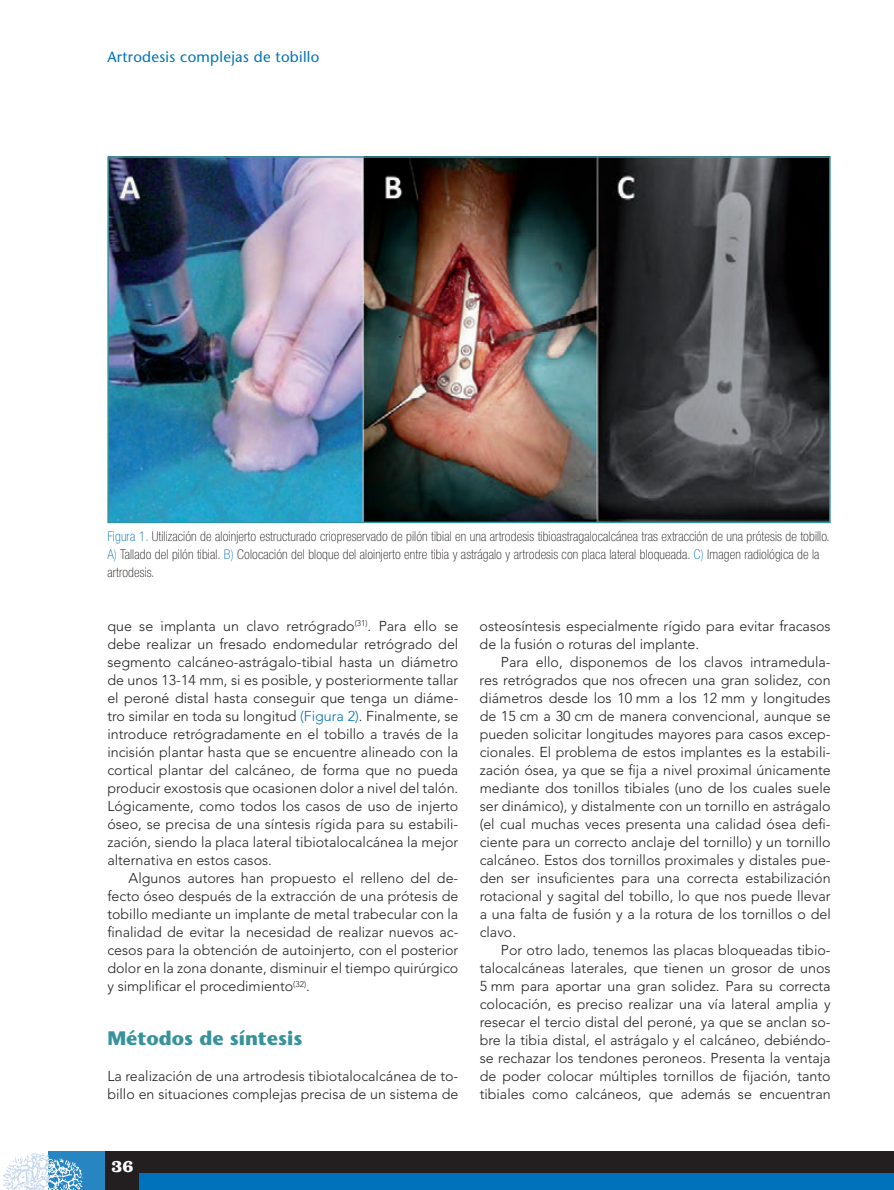
<style>
.page{position:relative;width:894px;height:1190px;background:#fff}
.page>*{position:absolute;margin:0;border:0;box-sizing:border-box;transform-origin:0 0}
.t1{font:700 19.5px "Stone Sans Std";color:#37939b}
.t2{font:700 18px "Clarendon LT Std";color:#fff}
.t3{font:500 15px "Stone Sans Std";letter-spacing:.02em;color:#0074b6}
.t4{font:300 14.25px/18px "Avenir LT Std";color:#231f20}
.t5{font:100 condensed 13.5px/18px "Helvetica Neue LT Std";letter-spacing:.01em;color:#231f20}
.s1{color:#0074b6}
</style>
<div class="page">
<div style="left:0;top:1151px;width:893px;height:39px;background:#231f20"></div>
<div style="left:139px;top:1173px;width:754px;height:17px;background:#0071bb"></div>
<div style="left:48px;top:1151px;width:57px;height:39px;background:#2785c1"></div>
<img style="left:48px;top:1155px;width:35px;height:35px">
<img style="left:0;top:1151px;width:48px;height:39px">
<img style="left:110px;top:159px;width:717px;height:361px">
<div style="left:107px;top:156px;width:723px;height:367px;border:2px solid #37939b"></div>
<p class="t3" style="left:107px;top:48px;width:213px">Artrodesis complejas de tobillo</p>
<p class="t5" style="left:107px;top:527px;width:724px"><span class="s1">Figura 1.</span> Utilización de aloinjerto estructurado criopreservado de pilón tibial en una artrodesis tibioastragalocalcánea tras extracción de una prótesis de tobillo.<br><span class="s1">A)</span> Tallado del pilón tibial. <span class="s1">B)</span> Colocación del bloque del aloinjerto entre tibia y astrágalo y artrodesis con placa lateral bloqueada. <span class="s1">C)</span> Imagen radiológica de la artrodesis.</p>
<p class="t4" style="left:107px;top:617px;width:352px">que se implanta un clavo retrógrado<sup>(31)</sup>. Para ello se</p>
<p class="t4" style="left:107px;top:635px;width:352px">debe realizar un fresado endomedular retrógrado del</p>
<p class="t4" style="left:107px;top:653px;width:352px">segmento calcáneo-astrágalo-tibial hasta un diámetro</p>
<p class="t4" style="left:107px;top:671px;width:352px">de unos 13-14 mm, si es posible, y posteriormente tallar</p>
<p class="t4" style="left:107px;top:689px;width:352px">el peroné distal hasta conseguir que tenga un diáme-</p>
<p class="t4" style="left:107px;top:707px;width:352px">tro similar en toda su longitud <span class="s1">(Figura 2)</span>. Finalmente, se</p>
<p class="t4" style="left:107px;top:725px;width:352px">introduce retrógradamente en el tobillo a través de la</p>
<p class="t4" style="left:107px;top:743px;width:352px">incisión plantar hasta que se encuentre alineado con la</p>
<p class="t4" style="left:107px;top:761px;width:352px">cortical plantar del calcáneo, de forma que no pueda</p>
<p class="t4" style="left:107px;top:779px;width:352px">producir exostosis que ocasionen dolor a nivel del talón.</p>
<p class="t4" style="left:107px;top:797px;width:352px">Lógicamente, como todos los casos de uso de injerto</p>
<p class="t4" style="left:107px;top:815px;width:352px">óseo, se precisa de una síntesis rígida para su estabili-</p>
<p class="t4" style="left:107px;top:833px;width:352px">zación, siendo la placa lateral tibiotalocalcánea la mejor</p>
<p class="t4" style="left:107px;top:851px;width:166px">alternativa en estos casos.</p>
<p class="t4" style="left:129px;top:869px;width:331px">Algunos autores han propuesto el relleno del de-</p>
<p class="t4" style="left:107px;top:887px;width:352px">fecto óseo después de la extracción de una prótesis de</p>
<p class="t4" style="left:107px;top:905px;width:352px">tobillo mediante un implante de metal trabecular con la</p>
<p class="t4" style="left:107px;top:923px;width:352px">finalidad de evitar la necesidad de realizar nuevos ac-</p>
<p class="t4" style="left:107px;top:941px;width:352px">cesos para la obtención de autoinjerto, con el posterior</p>
<p class="t4" style="left:107px;top:959px;width:352px">dolor en la zona donante, disminuir el tiempo quirúrgico</p>
<p class="t4" style="left:107px;top:977px;width:204px">y simplificar el procedimiento<sup>(32)</sup>.</p>
<p class="t1" style="left:107px;top:1027px;width:196px">Métodos de síntesis</p>
<p class="t4" style="left:107px;top:1067px;width:352px">La realización de una artrodesis tibiotalocalcánea de to&shy;billo en situaciones complejas precisa de un sistema de</p>
<p class="t4" style="left:479px;top:617px;width:352px">osteosíntesis especialmente rígido para evitar fracasos</p>
<p class="t4" style="left:479px;top:635px;width:221px">de la fusión o roturas del implante.</p>
<p class="t4" style="left:501px;top:653px;width:331px">Para ello, disponemos de los clavos intramedula-</p>
<p class="t4" style="left:479px;top:671px;width:352px">res retrógrados que nos ofrecen una gran solidez, con</p>
<p class="t4" style="left:479px;top:689px;width:352px">diámetros desde los 10 mm a los 12 mm y longitudes</p>
<p class="t4" style="left:479px;top:707px;width:352px">de 15 cm a 30 cm de manera convencional, aunque se</p>
<p class="t4" style="left:479px;top:725px;width:352px">pueden solicitar longitudes mayores para casos excep-</p>
<p class="t4" style="left:479px;top:743px;width:352px">cionales. El problema de estos implantes es la estabili-</p>
<p class="t4" style="left:479px;top:761px;width:352px">zación ósea, ya que se fija a nivel proximal únicamente</p>
<p class="t4" style="left:479px;top:779px;width:352px">mediante dos tonillos tibiales (uno de los cuales suele</p>
<p class="t4" style="left:479px;top:797px;width:352px">ser dinámico), y distalmente con un tornillo en astrágalo</p>
<p class="t4" style="left:479px;top:815px;width:352px">(el cual muchas veces presenta una calidad ósea defi-</p>
<p class="t4" style="left:479px;top:833px;width:352px">ciente para un correcto anclaje del tornillo) y un tornillo</p>
<p class="t4" style="left:479px;top:851px;width:352px">calcáneo. Estos dos tornillos proximales y distales pue-</p>
<p class="t4" style="left:479px;top:869px;width:352px">den ser insuficientes para una correcta estabilización</p>
<p class="t4" style="left:479px;top:887px;width:352px">rotacional y sagital del tobillo, lo que nos puede llevar</p>
<p class="t4" style="left:479px;top:905px;width:352px">a una falta de fusión y a la rotura de los tornillos o del</p>
<p class="t4" style="left:479px;top:923px;width:38px">clavo.</p>
<p class="t4" style="left:501px;top:941px;width:331px">Por otro lado, tenemos las placas bloqueadas tibio-</p>
<p class="t4" style="left:479px;top:959px;width:352px">talocalcáneas laterales, que tienen un grosor de unos</p>
<p class="t4" style="left:479px;top:977px;width:352px">5 mm para aportar una gran solidez. Para su correcta</p>
<p class="t4" style="left:479px;top:995px;width:352px">colocación, es preciso realizar una vía lateral amplia y</p>
<p class="t4" style="left:479px;top:1013px;width:352px">resecar el tercio distal del peroné, ya que se anclan so-</p>
<p class="t4" style="left:479px;top:1031px;width:352px">bre la tibia distal, el astrágalo y el calcáneo, debiéndo-</p>
<p class="t4" style="left:479px;top:1049px;width:352px">se rechazar los tendones peroneos. Presenta la ventaja</p>
<p class="t4" style="left:479px;top:1067px;width:352px">de poder colocar múltiples tornillos de fijación, tanto</p>
<p class="t4" style="left:479px;top:1085px;width:352px">tibiales como calcáneos, que además se encuentran</p>
<p class="t2" style="left:111px;top:1155px;width:23px">36</p>
</div>
